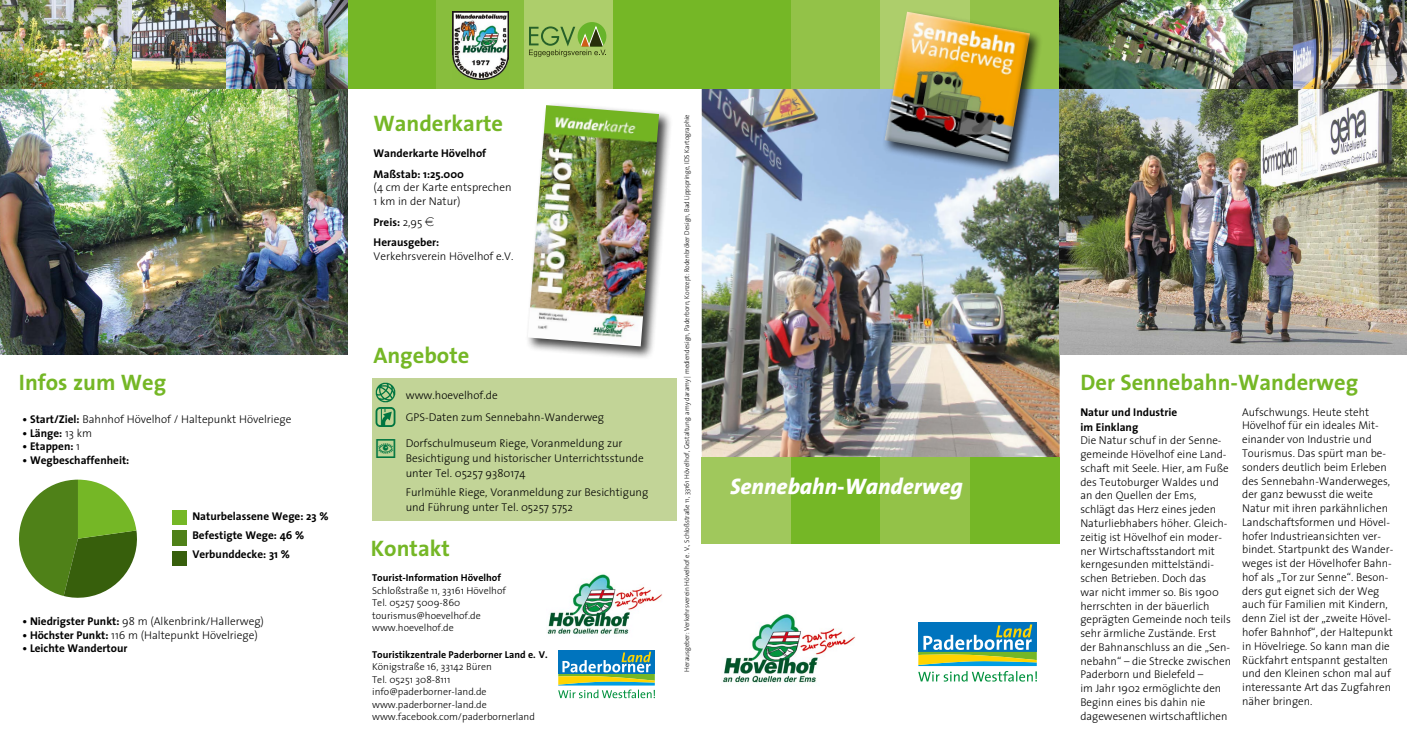
<style>
.page{position:relative;width:1407px;height:745px;background:#fff}
.page>*{position:absolute;margin:0;border:0;box-sizing:border-box;transform-origin:0 0}
.t1{font:23.62px "Touristik";color:#007540}
.t2{font:700 22.5px "The Sans";color:#75b726}
.t3{font:italic 800 22.5px "The Sans";color:#fff}
.t4{font:300 11.25px/13.8px "The Sans";color:#000}
.t5{font:700 11.25px/19.1px "The Sans";color:#000}
.t6{font:300 10px/12.5px "The Sans";color:#000}
.t7{font:700 10px "The Sans";color:#000}
.t8{font:300 6.88px "The Sans";color:#000}
.s1{font-weight:700}
.s2{font-weight:300}
</style>
<div class="page">
<svg style="left:19px;top:479px;width:118px;height:119px"></svg>
<div style="left:172px;top:531px;width:14px;height:14px;background:#4f8118"></div>
<div style="left:172px;top:551px;width:14px;height:14px;background:#375f0c"></div>
<img style="left:702px;top:89px;width:357px;height:368px">
<div style="left:702px;top:0;width:89px;height:89px;background:#75b726"></div>
<div style="left:791px;top:0;width:90px;height:89px;background:#93c248"></div>
<div style="left:881px;top:0;width:89px;height:89px;background:#adce6b"></div>
<div style="left:970px;top:0;width:89px;height:89px;background:#93c248"></div>
<div style="left:791px;top:457px;width:90px;height:86px;background:#75b726"></div>
<div style="left:702px;top:457px;width:89px;height:86px;background:#a0c85c"></div>
<div style="left:881px;top:457px;width:89px;height:86px;background:#93c248"></div>
<div style="left:970px;top:457px;width:89px;height:86px;background:#75b726"></div>
<div style="left:372px;top:377px;width:305px;height:143px;background:#c2d497"></div>
<div style="left:347px;top:0;width:89px;height:89px;background:#75b726"></div>
<div style="left:436px;top:0;width:88px;height:89px;background:#88be3d"></div>
<img style="left:452px;top:11px;width:56px;height:69px">
<div style="left:524px;top:0;width:89px;height:89px;background:#adce6b"></div>
<svg style="left:529px;top:22px;width:77px;height:35px"></svg>
<div style="left:613px;top:0;width:89px;height:89px;background:#75b726"></div>
<svg style="left:375px;top:382px;width:21px;height:45px"></svg>
<div style="left:375px;top:407px;width:20px;height:19px;border:2px solid #007540;border-radius:4px"></div>
<img style="left:547px;top:574px;width:115px;height:60px">
<div style="left:882px;top:9px;width:161px;height:166px;background:#000;opacity:.75"></div>
<img style="left:884px;top:12px;width:146px;height:150px">
<img style="left:723px;top:614px;width:132px;height:69px">
<div style="left:525px;top:102px;width:147px;height:258px;background:#000;opacity:.75"></div>
<img style="left:528px;top:105px;width:131px;height:241px">
<img style="left:0;top:0;width:347px;height:354px">
<div style="left:172px;top:510px;width:14px;height:14px;background:#75b726"></div>
<div style="left:172px;top:530px;width:14px;height:14px;background:#4f8118"></div>
<img style="left:1059px;top:89px;width:348px;height:265px">
<img style="left:1059px;top:0;width:348px;height:89px">
<div style="left:558px;top:650px;width:97px;height:23px;background:#0074be"></div>
<svg style="left:558px;top:651px;width:97px;height:46px"></svg>
<div style="left:918px;top:622px;width:119px;height:29px;background:#0074be"></div>
<svg style="left:918px;top:624px;width:119px;height:57px"></svg>
<h2 class="t2" style="left:19px;top:363px;width:149px">Infos zum Weg</h2>
<p class="t4" style="left:23px;top:412px;width:270px"><span class="s1">• Start/Ziel:</span> Bahnhof Hövelhof / Haltepunkt Hövelriege</p>
<p class="t5" style="left:23px;top:423px;width:71px">• Länge: <span class="s2">13 km</span></p>
<p class="t5" style="left:23px;top:436px;width:59px">• Etappen: <span class="s2">1</span></p>
<p class="t5" style="left:23px;top:450px;width:108px">• Wegbeschaffenheit:</p>
<p class="t5" style="left:192px;top:506px;width:138px">Naturbelassene Wege: 23 %<br>Befestigte Wege: 46 %<br>Verbunddecke: 31 %</p>
<p class="t4" style="left:23px;top:613px;width:243px"><span class="s1">• Niedrigster Punkt:</span> 98 m (Alkenbrink/Hallerweg)</p>
<p class="t4" style="left:23px;top:627px;width:237px"><span class="s1">• Höchster Punkt:</span> 116 m (Haltepunkt Hövelriege)</p>
<p class="t5" style="left:23px;top:638px;width:106px">• Leichte Wandertour</p>
<h2 class="t2" style="left:373px;top:104px;width:131px">Wanderkarte</h2>
<p class="t5" style="left:374px;top:143px;width:114px;line-height:20.6px">Wanderkarte Hövelhof<br>Maßstab: 1:25.000</p>
<p class="t4" style="left:374px;top:180px;width:139px">(4 cm der Karte entsprechen<br>1 km in der Natur)</p>
<p class="t5" style="left:374px;top:211px;width:67px;line-height:20.6px">Preis: <span class="s2">2,95<br></span>Herausgeber:</p>
<p class="t4" style="left:374px;top:248px;width:141px">Verkehrsverein Hövelhof e.V.</p>
<h2 class="t2" style="left:373px;top:336px;width:98px">Angebote</h2>
<h1 class="t1" style="left:376px;top:436px;width:21px">N</h1>
<p class="t4" style="left:406px;top:383px;width:200px;line-height:22.2px">www.hoevelhof.de<br>GPS-Daten zum Sennebahn-Wanderweg</p>
<p class="t4" style="left:406px;top:435px;width:239px;line-height:15px">Dorfschulmuseum Riege, Voranmeldung zur<br>Besichtigung und historischer Unterrichtsstunde unter Tel. 05257 9380174</p>
<p class="t4" style="left:406px;top:484px;width:244px;line-height:15px">Furlmühle Riege, Voranmeldung zur Besichtigung und Führung unter Tel. 05257 5752</p>
<h2 class="t2" style="left:371px;top:529px;width:81px">Kontakt</h2>
<p class="t7" style="left:372px;top:569px;width:130px">Tourist-Information Hövelhof</p>
<p class="t6" style="left:372px;top:583px;width:135px">Schloßstraße 11, 33161 Hövelhof<br>Tel. 05257 5009-860 tourismus@hoevelhof.de www.hoevelhof.de</p>
<p class="t7" style="left:372px;top:645px;width:177px">Touristikzentrale Paderborner Land e. V.</p>
<p class="t6" style="left:372px;top:659px;width:164px">Königstraße 16, 33142 Büren<br>Tel. 05251 308-8111 info@paderborner-land.de www.paderborner-land.de www.facebook.com/paderbornerland</p>
<p class="t8" style="left:681px;top:671px;width:559px;rotate:-90deg">Herausgeber: Verkehrsverein Hövelhof e. V., Schloßstraße 11, 33161 Hövelhof, Gestaltung: amy daramy | mediendesign, Paderborn, Konzept: Rodenbröker Design, Bad Lippspringe, IDS Kartographie</p>
<h2 class="t3" style="left:730px;top:467px;width:234px">Sennebahn-Wanderweg</h2>
<h2 class="t2" style="left:1080px;top:363px;width:279px">Der Sennebahn-Wanderweg</h2>
<p class="t5" style="left:1080px;top:404px;width:98px;line-height:15px">Natur und Industrie im Einklang</p>
<p class="t4" style="left:1080px;top:433px;width:152px">Die Natur schuf in der Senne&shy;gemeinde Hövelhof eine Land&shy;schaft mit Seele. Hier, am Fuße des Teutoburger Waldes und an den Quellen der Ems, schlägt das Herz eines jeden<br>Naturliebhabers höher. Gleich&shy;zeitig ist Hövelhof ein moder&shy;ner Wirtschaftsstandort mit kerngesunden mittelständi&shy;schen Betrieben. Doch das<br>war nicht immer so. Bis 1900 herrschten in der bäuerlich geprägten Gemeinde noch teils sehr ärmliche Zustände. Erst der Bahnanschluss an die „Sen&shy;nebahn“ – die Strecke zwischen<br>Paderborn und Bielefeld –<br>im Jahr 1902 ermöglichte den<br>Beginn eines bis dahin nie dagewesenen wirtschaftlichen</p>
<p class="t4" style="left:1242px;top:404px;width:153px">Aufschwungs. Heute steht<br>Hövelhof für ein ideales Mit&shy;einander von Industrie und<br>Tourismus. Das spürt man be&shy;sonders deutlich beim Erleben des Sennebahn-Wanderweges, der ganz bewusst die weite<br>Natur mit ihren parkähnlichen<br>Landschaftsformen und Hövel&shy;hofer Industrieansichten ver&shy;bindet. Startpunkt des Wander&shy;weges ist der Hövelhofer Bahn&shy;hof als „Tor zur Senne“. Beson&shy;ders gut eignet sich der Weg auch für Familien mit Kindern, denn Ziel ist der „zweite Hövel&shy;hofer Bahnhof“, der Haltepunkt in Hövelriege. So kann man die<br>Rückfahrt entspannt gestalten und den Kleinen schon mal auf interessante Art das Zugfahren näher bringen.</p>
</div>
